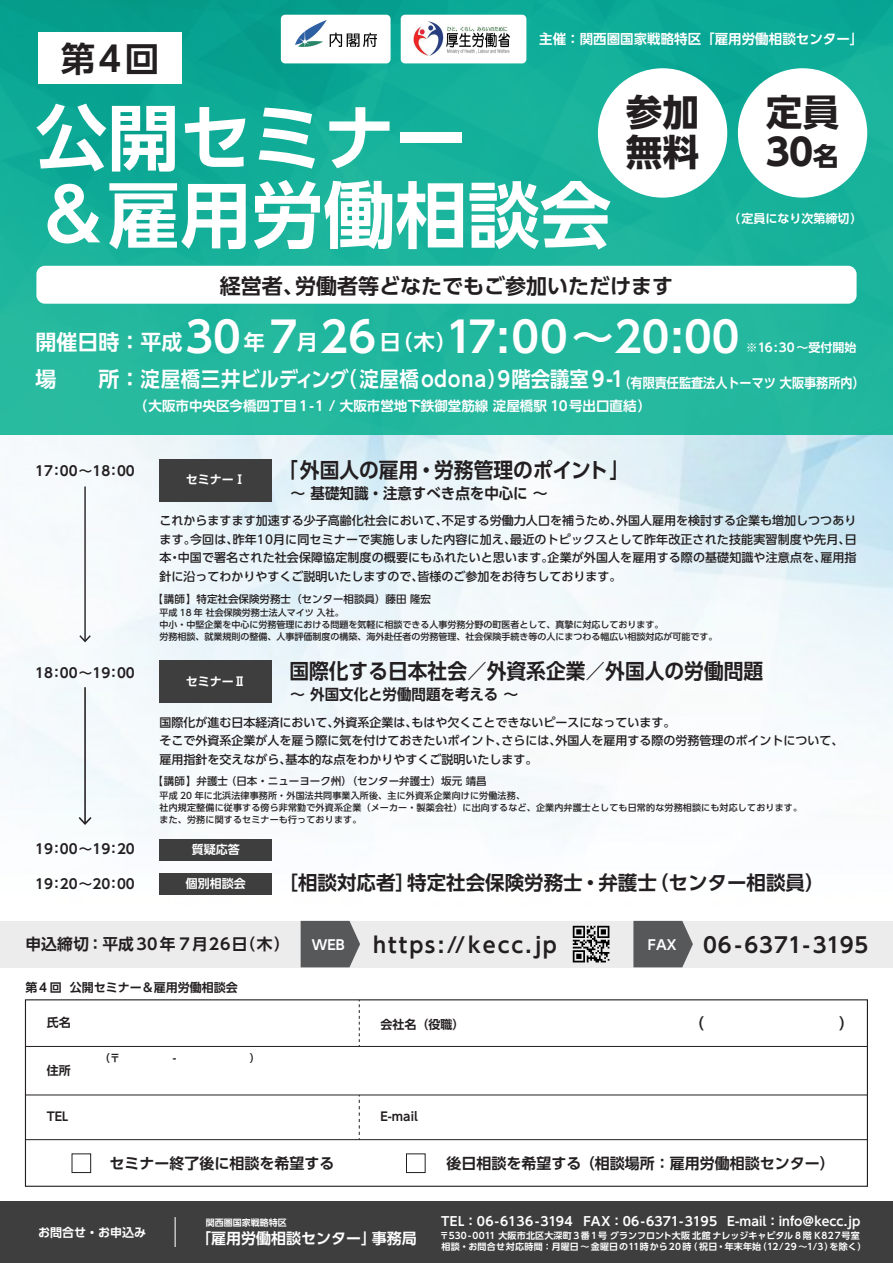
<style>
.page{position:relative;width:893px;height:1263px;background:#fff}
.page>*{position:absolute;margin:0;border:0;box-sizing:border-box;transform-origin:0 0}
.t1{font:700 72px/77.2px "UD Shin Go Pro De";color:#fff}
.t2{font:700 42px "UD Shin Go Pro De";color:#fff}
.t3{font:700 36.45px/39.8px "UD Shin Go Pro";letter-spacing:.02em;color:#231f20}
.t4{font:700 34.5px "UD Shin Go Pro De";color:#231f20}
.t5{font:700 21px "UD Shin Go Pro De";letter-spacing:.04em;color:#fff}
.t6{font:700 21px "UD Shin Go Pro De";color:#231f20;scale:.94 1}
.t7{font:700 21px "UD Shin Go Pro De";color:#231f20}
.t8{font:700 21px "UD Shin Go Pro De";letter-spacing:.1em;color:#231f20}
.t9{font:700 21px "UD Shin Go Pro De";letter-spacing:.04em;color:#231f20}
.t10{font:700 19.5px "UD Shin Go Pro De";color:#231f20}
.t11{font:700 15.75px "UD Shin Go Pro De";letter-spacing:.06em;color:#231f20}
.t12{font:700 15px "UD Shin Go Pro De";color:#231f20}
.t13{font:700 15px "UD Shin Go Pro De";color:#fff}
.t14{font:700 13.5px "UD Shin Go Pro De";color:#fff}
.t15{font:700 13.5px "UD Shin Go Pro De";color:#231f20}
.t16{font:700 12.45px "UD Shin Go Pro De";color:#fff}
.t17{font:500 12px/18.8px "UD Shin Go Pro";color:#231f20;text-align:justify}
.t18{font:700 12px "UD Shin Go Pro De";color:#fff}
.t19{font:700 12px "UD Shin Go Pro De";color:#231f20}
.t20{font:500 10.5px "UD Shin Go Pro";color:#231f20}
.t21{font:500 9px/12px "UD Shin Go Pro";color:#231f20}
.t22{font:500 9px/12px "UD Shin Go Pro";letter-spacing:.02em;color:#231f20}
.t23{font:700 9px "UD Shin Go Pro De";letter-spacing:.04em;color:#fff}
.t24{font:700 9px "UD Shin Go Pro De";letter-spacing:.02em;color:#fff}
.t25{font:700 9px "UD Shin Go Pro De";color:#fff}
.s1{font-size:25.5px}
.s2{font-size:21px}
.s3{font-size:13.5px}
</style>
<div class="page">
<img style="left:0;top:435px;width:893px;height:460px">
<div style="left:25px;top:999px;width:843px;height:188px;background:#fff;border:1px solid #231f20"></div>
<div style="left:0;top:0;width:893px;height:435px;background:linear-gradient(to bottom,#09a694,#28bba0)"></div>
<div style="left:38px;top:32px;width:144px;height:52px;background:#fff"></div>
<div style="left:0;top:921px;width:893px;height:46px;background:#e9e8e8"></div>
<svg style="left:301px;top:921px;width:59px;height:46px"></svg>
<div style="left:160px;top:839px;width:112px;height:21px;background:#3e3e3f"></div>
<div style="left:160px;top:873px;width:112px;height:21px;background:#3e3e3f"></div>
<hr style="left:25px;top:1046px;width:842px;height:1px;background:#231f20">
<hr style="left:25px;top:1095px;width:842px;height:1px;background:#231f20">
<hr style="left:25px;top:1139px;width:842px;height:1px;background:#231f20">
<svg style="left:359px;top:1000px;width:1px;height:46px"></svg>
<svg style="left:359px;top:1095px;width:1px;height:45px"></svg>
<div style="left:72px;top:1153px;width:19px;height:20px;border:1px solid #231f20"></div>
<div style="left:406px;top:1153px;width:19px;height:20px;border:1px solid #231f20"></div>
<div style="left:598px;top:68px;width:129px;height:130px;background:#fff;border-radius:50%"></div>
<div style="left:738px;top:68px;width:129px;height:130px;background:#fff;border-radius:50%"></div>
<svg style="left:633px;top:921px;width:60px;height:46px"></svg>
<div style="left:160px;top:459px;width:112px;height:42px;background:#3e3e3f"></div>
<div style="left:160px;top:660px;width:112px;height:43px;background:#3e3e3f"></div>
<hr style="left:84px;top:486px;width:2px;height:155px;background:#231f20">
<svg style="left:79px;top:635px;width:12px;height:7px"></svg>
<hr style="left:84px;top:687px;width:2px;height:136px;background:#231f20">
<svg style="left:79px;top:817px;width:12px;height:8px"></svg>
<div style="left:36px;top:266px;width:821px;height:38px;background:#fff;border-radius:9px"></div>
<div style="left:401px;top:15px;width:125px;height:48px;background:#fff;border-radius:4px"></div>
<img style="left:413px;top:22px;width:97px;height:34px">
<div style="left:281px;top:15px;width:110px;height:48px;background:#fff;border-radius:4px"></div>
<img style="left:295px;top:21px;width:81px;height:26px">
<div style="left:0;top:1201px;width:893px;height:62px;background:#3e3e3f"></div>
<hr style="left:175px;top:1217px;width:1px;height:30px;background:#fff">
<svg style="left:573px;top:926px;width:36px;height:36px"></svg>
<p class="t14" style="left:539px;top:28px;width:325px">主催：関西圏国家戦略特区「雇用労働相談センター」</p>
<h3 class="t4" style="left:61px;top:31px;width:100px">第4回</h3>
<h1 class="t1" style="left:35px;top:97px;width:578px">公開セミナー<br>&amp;雇用労働相談会</h1>
<h3 class="t3" style="left:626px;top:92px;width:75px">参加無料</h3>
<h3 class="t3" style="left:766px;top:92px;width:75px">定員<br>30<span class="s1">名</span></h3>
<p class="t18" style="left:728px;top:209px;width:136px">（定員になり次第締切）</p>
<h3 class="t7" style="left:220px;top:269px;width:455px">経営者、労働者等どなたでもご参加いただけます</h3>
<h2 class="t2" style="left:36px;top:303px;width:705px"><span class="s2">開催日時：平成</span>30<span class="s2">年</span> 7<span class="s2">月</span>26 <span class="s2">日（木）</span>17:00～20:00</h2>
<p class="t18" style="left:746px;top:338px;width:112px">※16:30～受付開始</p>
<h3 class="t5" style="left:36px;top:362px;width:831px">場　　所：淀屋橋三井ビルディング（淀屋橋odona）9階会議室9-1<span class="s3">（有限責任監査法人トーマツ 大阪事務所内）</span></h3>
<p class="t14" style="left:134px;top:395px;width:519px">（大阪市中央区今橋四丁目1-1 / 大阪市営地下鉄御堂筋線 淀屋橋駅 10号出口直結）</p>
<p class="t15" style="left:35px;top:460px;width:101px">17：00～18：00</p>
<p class="t15" style="left:35px;top:662px;width:101px">18：00～19：00</p>
<p class="t15" style="left:35px;top:838px;width:101px">19：00～19：20</p>
<p class="t15" style="left:35px;top:873px;width:101px">19：20～20：00</p>
<p class="t18" style="left:186px;top:470px;width:62px">セミナーⅠ</p>
<h3 class="t6" style="left:278px;top:452px;width:375px">「外国人の雇用・労務管理のポイント」</h3>
<p class="t12" style="left:291px;top:481px;width:259px">～ 基礎知識・注意すべき点を中心に ～</p>
<p class="t17" style="left:160px;top:511px;width:699px">これからますます加速する少子高齢化社会において、不足する労働力人口を補うため、外国人雇用を検討する企業も増加しつつあります。今回は、昨年10月に同セミナーで実施しました内容に加え、最近のトピックスとして昨年改正された技能実習制度や先月、日本・中国で署名された社会保障協定制度の概要にもふれたいと思います。企業が外国人を雇用する際の基礎知識や注意点を、雇用指針に沿ってわかりやすくご説明いたしますので、皆様のご参加をお待ちしております。</p>
<p class="t20" style="left:152px;top:590px;width:280px">【講師】特定社会保険労務士（センター相談員）藤田 隆宏</p>
<p class="t21" style="left:160px;top:607px;width:560px">平成 18 年 社会保険労務士法人マイツ 入社。<br>中小・中堅企業を中心に労務管理における問題を気軽に相談できる人事労務分野の町医者として、真摯に対応しております。<br>労務相談、就業規則の整備、人事評価制度の構築、海外赴任者の労務管理、社会保険手続き等の人にまつわる幅広い相談対応が可能です。</p>
<p class="t18" style="left:186px;top:671px;width:62px">セミナーⅡ</p>
<h3 class="t6" style="left:289px;top:653px;width:505px">国際化する日本社会／外資系企業／外国人の労働問題</h3>
<p class="t12" style="left:290px;top:682px;width:230px">～ 外国文化と労働問題を考える ～</p>
<p class="t17" style="left:160px;top:712px;width:686px;text-align:left">国際化が進む日本経済において、外資系企業は、もはや欠くことできないピースになっています。<br>そこで外資系企業が人を雇う際に気を付けておきたいポイント、さらには、外国人を雇用する際の労務管理のポイントについて、雇用指針を交えながら、基本的な点をわかりやすくご説明いたします。</p>
<p class="t20" style="left:152px;top:773px;width:336px">【講師】弁護士（日本・ニューヨーク州）（センター弁護士）坂元 靖昌</p>
<p class="t22" style="left:160px;top:789px;width:644px">平成 20 年に北浜法律事務所・外国法共同事業入所後、主に外資系企業向けに労働法務、<br>社内規定整備に従事する傍ら非常勤で外資系企業（メーカー・製薬会社）に出向するなど、企業内弁護士としても日常的な労務相談にも対応しております。また、労務に関するセミナーも行っております。</p>
<p class="t18" style="left:192px;top:840px;width:49px">質疑応答</p>
<p class="t18" style="left:186px;top:874px;width:61px">個別相談会</p>
<h3 class="t10" style="left:279px;top:867px;width:547px">［相談対応者］特定社会保険労務士・弁護士（センター相談員）</h3>
<h3 class="t11" style="left:25px;top:931px;width:266px">申込締切：平成30年 7月26日（木）</h3>
<h3 class="t8" style="left:373px;top:928px;width:185px">https://kecc.jp</h3>
<h3 class="t9" style="left:703px;top:928px;width:167px">06-6371-3195</h3>
<p class="t14" style="left:312px;top:934px;width:34px">WEB</p>
<p class="t14" style="left:648px;top:934px;width:30px">FAX</p>
<p class="t19" style="left:25px;top:977px;width:214px">第4 回 公開セミナー＆雇用労働相談会</p>
<p class="t19" style="left:47px;top:1013px;width:25px">氏名</p>
<p class="t19" style="left:47px;top:1060px;width:25px">住所</p>
<p class="t19" style="left:47px;top:1107px;width:23px">TEL</p>
<p class="t19" style="left:380px;top:1107px;width:39px">E-mail</p>
<p class="t19" style="left:380px;top:1014px;width:85px">会社名（役職）</p>
<p class="t12" style="left:110px;top:1151px;width:226px">セミナー終了後に相談を希望する</p>
<p class="t12" style="left:446px;top:1151px;width:390px">後日相談を希望する（相談場所：雇用労働相談センター）</p>
<p class="t25" style="left:206px;top:1215px;width:82px">関西圏国家戦略特区</p>
<p class="t18" style="left:38px;top:1223px;width:109px">お問合せ・お申込み</p>
<p class="t13" style="left:196px;top:1226px;width:222px">「雇用労働相談センター」事務局</p>
<p class="t16" style="left:441px;top:1211px;width:421px">TEL：06-6136-3194 FAX：06-6371-3195 E-mail：info@kecc.jp</p>
<p class="t23" style="left:441px;top:1239px;width:426px">相談・お問合せ対応時間：月曜日～金曜日の11時から20時（祝日・年末年始（12/29 ～1/3）を除く）</p>
<p class="t24" style="left:440px;top:1228px;width:422px">〒530-0011 大阪市北区大深町 3番1号 グランフロント大阪北館ナレッジキャピタル 8 階 K827号室</p>
</div>
